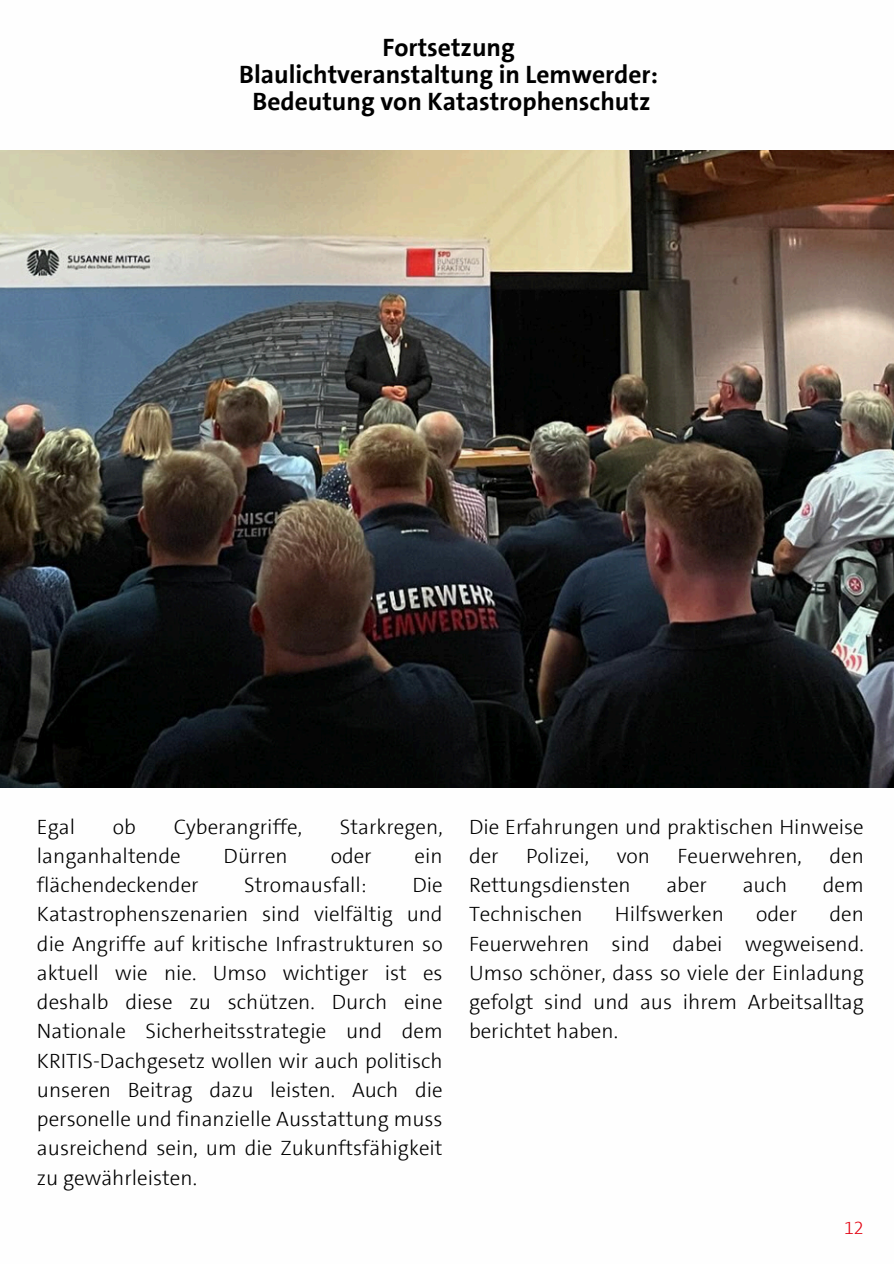
<style>
.page{position:relative;width:894px;height:1264px;background:#fff}
.page>*{position:absolute;margin:0;border:0;box-sizing:border-box;transform-origin:0 0}
.t1{font:700 25.5px/27px "SPD The Sans";color:#000;text-align:center}
.t2{font:300 21px/29.2px "SPD The Sans";color:#000;text-align:justify}
.t3{font:300 18px "SPD The Sans";color:#e3000f}
</style>
<div class="page">
<img style="left:0;top:150px;width:893px;height:637px">
<p class="t1" style="left:239px;top:34px;width:420px">Fortsetzung<br>Blaulichtveranstaltung in Lemwerder:<br>Bedeutung von Katastrophenschutz</p>
<p class="t2" style="left:37px;top:812px;width:40px">Egal</p>
<p class="t2" style="left:113px;top:812px;width:25px">ob</p>
<p class="t2" style="left:174px;top:812px;width:130px">Cyberangriffe,</p>
<p class="t2" style="left:340px;top:812px;width:104px">Starkregen,</p>
<p class="t2" style="left:37px;top:841px;width:145px">langanhaltende</p>
<p class="t2" style="left:223px;top:841px;width:66px">Dürren</p>
<p class="t2" style="left:330px;top:841px;width:43px">oder</p>
<p class="t2" style="left:414px;top:841px;width:30px">ein</p>
<p class="t2" style="left:37px;top:870px;width:163px">flächendeckender</p>
<p class="t2" style="left:244px;top:870px;width:124px">Stromausfall:</p>
<p class="t2" style="left:37px;top:870px;width:407px;text-indent:375px">Die Katastrophenszenarien sind vielfältig und die Angriffe auf kritische Infrastrukturen so aktuell wie nie. Umso wichtiger ist es deshalb diese zu schützen. Durch eine Nationale Sicherheitsstrategie und dem KRITIS-Dachgesetz wollen wir auch politisch unseren Beitrag dazu leisten. Auch die personelle und finanzielle Ausstattung muss ausreichend sein, um die Zukunftsfähigkeit zu gewährleisten.</p>
<p class="t2" style="left:469px;top:812px;width:396px">Die Erfahrungen und praktischen Hinweise der</p>
<p class="t2" style="left:526px;top:841px;width:65px">Polizei,</p>
<p class="t2" style="left:616px;top:841px;width:35px">von</p>
<p class="t2" style="left:677px;top:841px;width:126px">Feuerwehren,</p>
<p class="t2" style="left:829px;top:841px;width:36px">den</p>
<p class="t2" style="left:469px;top:870px;width:163px">Rettungsdiensten</p>
<p class="t2" style="left:666px;top:870px;width:42px">aber</p>
<p class="t2" style="left:742px;top:870px;width:46px">auch</p>
<p class="t2" style="left:822px;top:870px;width:42px">dem</p>
<p class="t2" style="left:469px;top:899px;width:115px">Technischen</p>
<p class="t2" style="left:614px;top:899px;width:111px">Hilfswerken</p>
<p class="t2" style="left:756px;top:899px;width:43px">oder</p>
<p class="t2" style="left:469px;top:899px;width:396px;text-indent:360px">den Feuerwehren sind dabei wegweisend.<br>Umso schöner, dass so viele der Einladung gefolgt sind und aus ihrem Arbeitsalltag berichtet haben.</p>
<p class="t3" style="left:843px;top:1216px;width:21px">12</p>
</div>
